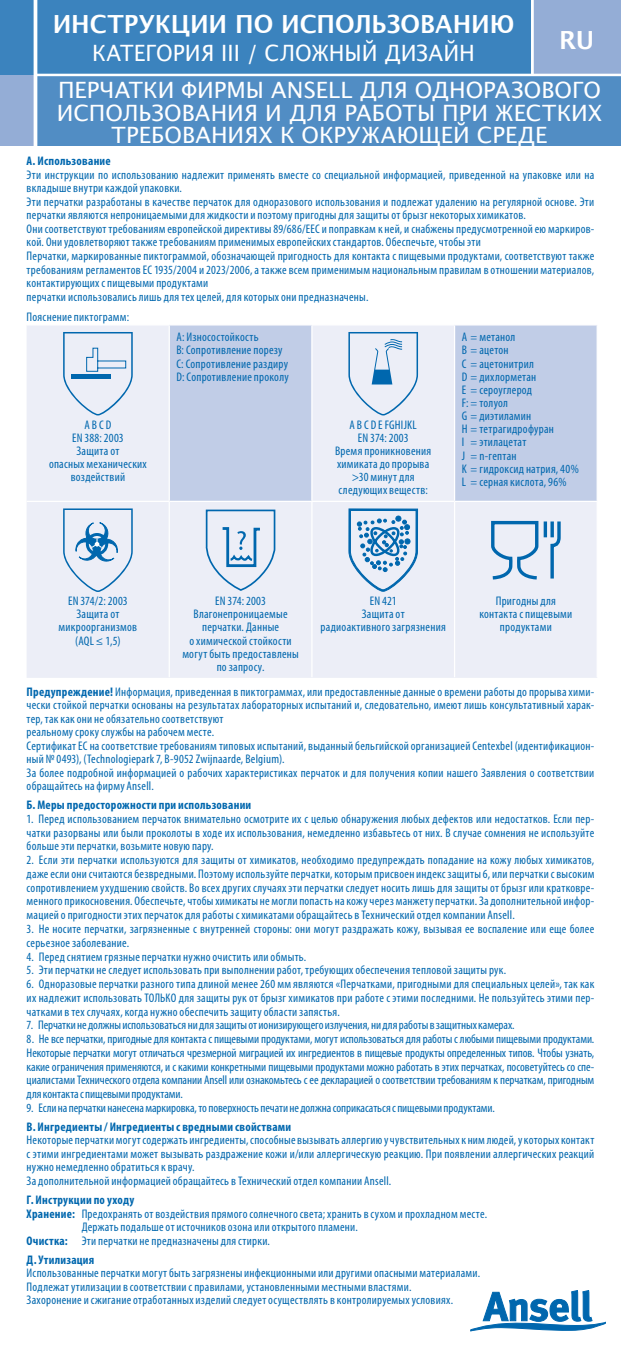
<style>
.page{position:relative;width:621px;height:1347px;background:#fff}
.page>*{position:absolute;margin:0;border:0;box-sizing:border-box;transform-origin:0 0}
.t1{font:700 25px "Lucida Grande";color:#fff;scale:.95 1}
.t2{font:700 25px "Lucida Grande";color:#fff}
.t3{font:22.5px/22.5px "Lucida Grande";letter-spacing:.005em;color:#fff;text-align:center}
.t4{font:22.5px "Lucida Grande";letter-spacing:.005em;color:#fff;scale:.95 1}
.t5{font:condensed 12.5px/13px "Myriad Pro";letter-spacing:.02em;color:#0067ae}
.t6{font:condensed 12.5px "Myriad Pro";letter-spacing:-.005em;color:#0067ae}
.t7{font:700 condensed 12.5px "Myriad Pro";letter-spacing:.02em;color:#0067ae}
.s1{font-family:"Helvetica Neue LT Std";font-weight:300}
.s2{font-weight:700}
</style>
<div class="page">
<div style="left:0;top:0;width:620px;height:146px;background:#94add6"></div>
<div style="left:0;top:0;width:35px;height:75px;background:#3b83be"></div>
<div style="left:35px;top:75px;width:585px;height:71px;background:#518dc4"></div>
<div style="left:35px;top:0;width:496px;height:75px;background:#3b83be"></div>
<hr style="left:34px;top:0;width:3px;height:146px;background:#fff">
<hr style="left:35px;top:74px;width:585px;height:2px;background:#fff">
<hr style="left:530px;top:0;width:3px;height:75px;background:#fff">
<div style="left:27px;top:326px;width:569px;height:352px;background:#eceef7"></div>
<svg style="left:170px;top:325px;width:426px;height:176px;background:#cdd6eb"></svg>
<hr style="left:454px;top:501px;width:143px;height:1px;background:#fff">
<hr style="left:453px;top:325px;width:2px;height:176px;background:#fff">
<hr style="left:311px;top:501px;width:143px;height:1px;background:#fff">
<hr style="left:453px;top:502px;width:2px;height:175px;background:#fff">
<hr style="left:311px;top:325px;width:1px;height:176px;background:#fff">
<hr style="left:169px;top:501px;width:142px;height:1px;background:#fff">
<hr style="left:311px;top:502px;width:1px;height:175px;background:#fff">
<hr style="left:168px;top:325px;width:2px;height:176px;background:#fff">
<hr style="left:27px;top:501px;width:142px;height:1px;background:#fff">
<hr style="left:168px;top:502px;width:2px;height:175px;background:#fff">
<svg style="left:63px;top:332px;width:70px;height:83px;background:#cedded"></svg>
<svg style="left:348px;top:332px;width:69px;height:83px;background:#cedced"></svg>
<svg style="left:63px;top:508px;width:70px;height:84px;background:#c3d6ea"></svg>
<svg style="left:205px;top:509px;width:70px;height:82px;background:#c9daec"></svg>
<svg style="left:348px;top:508px;width:69px;height:84px;background:#a9c7e2"></svg>
<svg style="left:490px;top:521px;width:70px;height:58px;background:#b3cde5"></svg>
<svg style="left:470px;top:1290px;width:134px;height:40px"></svg>
<h1 class="t1" style="left:53px;top:10px;width:487px">ИНСТРУКЦИИ ПО ИСПОЛЬЗОВАНИЮ</h1>
<h2 class="t4" style="left:92px;top:40px;width:404px">КАТЕГОРИЯ III / СЛОЖНЫЙ ДИЗАЙН</h2>
<h1 class="t2" style="left:558px;top:26px;width:37px">RU</h1>
<h2 class="t3" style="left:57px;top:79px;width:546px">ПЕРЧАТКИ ФИРМЫ ANSELL ДЛЯ ОДНОРАЗОВОГО<br>ИСПОЛЬЗОВАНИЯ и ДЛЯ РАБОТЫ ПРИ ЖЕСТКИХ<br>ТРЕБОВАНИЯХ К ОКРУЖАЮЩЕЙ СРЕДЕ</h2>
<p class="t7" style="left:27px;top:153px;width:86px">A. Использование</p>
<p class="t5" style="left:27px;top:168px;width:568px">Эти инструкции по использованию надлежит применять вместе со специальной информацией, приведенной на упаковке или на вкладыше внутри каждой упаковки.<br>Эти перчатки разработаны в качестве перчаток для одноразового использования и подлежат удалению на регулярной основе. Эти перчатки являются непроницаемыми для жидкости и поэтому пригодны для защиты от брызг некоторых химикатов.<br>Они соответствуют требованиям европейской директивы 89/686/EEC и поправкам к ней, и снабжены предусмотренной ею маркиров&shy;кой. Они удовлетворяют также требованиям применимых европейских стандартов. Обеспечьте, чтобы эти<br>Перчатки, маркированные пиктограммой, обозначающей пригодность для контакта с пищевыми продуктами, соответствуют также требованиям регламентов ЕС 1935/2004 и 2023/2006, а также всем применимым национальным правилам в отношении материалов, контактирующих с пищевыми продуктами<br>перчатки использовались лишь для тех целей, для которых они предназначены.</p>
<p class="t5" style="left:27px;top:310px;width:104px">Пояснение пиктограмм:</p>
<p class="t5" style="left:49px;top:418px;width:99px;text-align:center">A B C D<br>EN 388: 2003<br>Защита от<br>опасных механических воздействий</p>
<p class="t5" style="left:176px;top:330px;width:114px">A: Износостойкость<br>B: Сопротивление порезу<br>C:Сопротивление раздиру<br>D: Сопротивление проколу</p>
<p class="t5" style="left:335px;top:418px;width:98px;text-align:center">A B C D E FGHIJKL<br>EN 374: 2003<br>Время проникновения химиката до прорыва &gt;30 минут для следующих веществ:</p>
<p class="t5" style="left:461px;top:330px;width:118px">A <span class="s1">=</span> метанол<br>B <span class="s1">=</span> ацетон<br>C <span class="s1">=</span> ацетонитрил<br>D <span class="s1">=</span> дихлорметан<br>E <span class="s1">=</span> сероуглерод<br>F: <span class="s1">=</span> толуол<br>G <span class="s1">=</span> диэтиламин<br>H <span class="s1">=</span> тетрагидрофуран<br>I <span class="s1">=</span> этилацетат<br>J <span class="s1">=</span> n-гептан<br>K <span class="s1">=</span> гидроксид натрия, 40%<br>L <span class="s1">=</span> серная кислота, 96%</p>
<p class="t5" style="left:59px;top:594px;width:80px;text-align:center">EN 374/2: 2003<br>Защита от микроорганизмов (AQL ≤ 1,5)</p>
<p class="t5" style="left:182px;top:594px;width:118px;text-align:center">EN 374: 2003<br>Влагонепроницаемые перчатки. Данные<br>о химической стойкости могут быть предоставлены по запросу.</p>
<p class="t5" style="left:320px;top:594px;width:127px;text-align:center">EN 421<br>Защита от<br>радиоактивного загрязнения</p>
<p class="t5" style="left:479px;top:594px;width:94px;text-align:center">Пригодны для контакта с пищевыми продуктами</p>
<p class="t5" style="left:27px;top:684px;width:568px"><span class="s2">Предупреждение!</span> Информация, приведенная в пиктограммах, или предоставленные данные о времени работы до прорыва хими&shy;чески стойкой перчатки основаны на результатах лабораторных испытаний и, следовательно, имеют лишь консультативный харак&shy;тер, так как они не обязательно соответствуют<br>реальному сроку службы на рабочем месте.<br>Сертификат ЕС на соответствие требованиям типовых испытаний, выданный бельгийской организацией Centexbel (идентификацион&shy;ный № 0493), (Technologiepark 7, B-9052 Zwijnaarde, Belgium).<br>За более подробной информацией о рабочих характеристиках перчаток и для получения копии нашего Заявления о соответствии обращайтесь на фирму Ansell.</p>
<p class="t7" style="left:27px;top:797px;width:226px">Б. Меры предосторожности при использовании</p>
<p class="t5" style="left:27px;top:811px;width:568px;line-height:13.8px;text-align:justify">1. Перед использованием перчаток внимательно осмотрите их с целью обнаружения любых дефектов или недостатков. Если пер&shy;чатки разорваны или были проколоты в ходе их использования, немедленно избавьтесь от них. В случае сомнения не используйте больше эти перчатки, возьмите новую пару.</p>
<p class="t5" style="left:27px;top:853px;width:568px;line-height:13.8px;text-align:justify">2. Если эти перчатки используются для защиты от химикатов, необходимо предупреждать попадание на кожу любых химикатов, даже если они считаются безвредными. Поэтому используйте перчатки, которым присвоен индекс защиты 6, или перчатки с высоким сопротивлением ухудшению свойств. Во всех других случаях эти перчатки следует носить лишь для защиты от брызг или кратковре&shy;менного прикосновения. Обеспечьте, чтобы химикаты не могли попасть на кожу через манжету перчатки. За дополнительной инфор&shy;мацией о пригодности этих перчаток для работы с химикатами обращайтесь в Технический отдел компании Ansell.</p>
<p class="t5" style="left:27px;top:921px;width:568px;line-height:13.8px">3. Не носите перчатки, загрязненные с внутренней стороны: они могут раздражать кожу, вызывая ее воспаление или еще более серьезное заболевание.</p>
<p class="t5" style="left:27px;top:949px;width:281px">4. Перед снятием грязные перчатки нужно очистить или обмыть.</p>
<p class="t5" style="left:27px;top:963px;width:480px">5. Эти перчатки не следует использовать при выполнении работ, требующих обеспечения тепловой защиты рук.</p>
<p class="t5" style="left:27px;top:976px;width:568px;line-height:13.8px;text-align:justify">6. Одноразовые перчатки разного типа длиной менее 260 мм являются «Перчатками, пригодными для специальных целей», так как их надлежит использовать ТОЛЬКО для защиты рук от брызг химикатов при работе с этими последними. Не пользуйтесь этими пер&shy;чатками в тех случаях, когда нужно обеспечить защиту области запястья.</p>
<p class="t6" style="left:27px;top:1017px;width:489px">7. Перчатки не должны использоваться ни для защиты от ионизирующего излучения, ни для работы в защитных камерах.</p>
<p class="t5" style="left:27px;top:1031px;width:568px;line-height:13.8px;text-align:justify">8. Не все перчатки, пригодные для контакта с пищевыми продуктами, могут использоваться для работы с любыми пищевыми продуктами.<br>Некоторые перчатки могут отличаться чрезмерной миграцией их ингредиентов в пищевые продукты определенных типов. Чтобы узнать, какие ограничения применяются, и с какими конкретными пищевыми продуктами можно работать в этих перчатках, посоветуйтесь со спе&shy;циалистами Технического отдела компании Ansell или ознакомьтесь с ее декларацией о соответствии требованиям к перчаткам, пригодным для контакта с пищевыми продуктами.</p>
<p class="t6" style="left:27px;top:1100px;width:469px">9. Если на перчатки нанесена маркировка, то поверхность печати не должна соприкасаться с пищевыми продуктами.</p>
<p class="t7" style="left:27px;top:1119px;width:266px">В. Ингредиенты / Ингредиенты с вредными свойствами</p>
<p class="t5" style="left:27px;top:1133px;width:568px">Некоторые перчатки могут содержать ингредиенты, способные вызывать аллергию у чувствительных к ним людей, у которых контакт с этими ингредиентами может вызывать раздражение кожи и/или аллергическую реакцию. При появлении аллергических реакций нужно немедленно обратиться к врачу.<br>За дополнительной информацией обращайтесь в Технический отдел компании Ansell.</p>
<p class="t7" style="left:27px;top:1192px;width:109px">Г. Инструкции по уходу</p>
<p class="t5" style="left:27px;top:1206px;width:461px"><span class="s2">Хранение:</span> Предохранять от воздействия прямого солнечного света; хранить в сухом и прохладном месте.</p>
<p class="t5" style="left:82px;top:1220px;width:277px">Держать подальше от источников озона или открытого пламени.</p>
<p class="t5" style="left:27px;top:1233px;width:245px"><span class="s2">Очистка:</span> Эти перчатки не предназначены для стирки.</p>
<p class="t7" style="left:27px;top:1251px;width:69px">Д. Утилизация</p>
<p class="t5" style="left:27px;top:1266px;width:454px">Использованные перчатки могут быть загрязнены инфекционными или другими опасными материалами.<br>Подлежат утилизации в соответствии с правилами, установленными местными властями.<br>Захоронение и сжигание отработанных изделий следует осуществлять в контролируемых условиях.</p>
</div>
